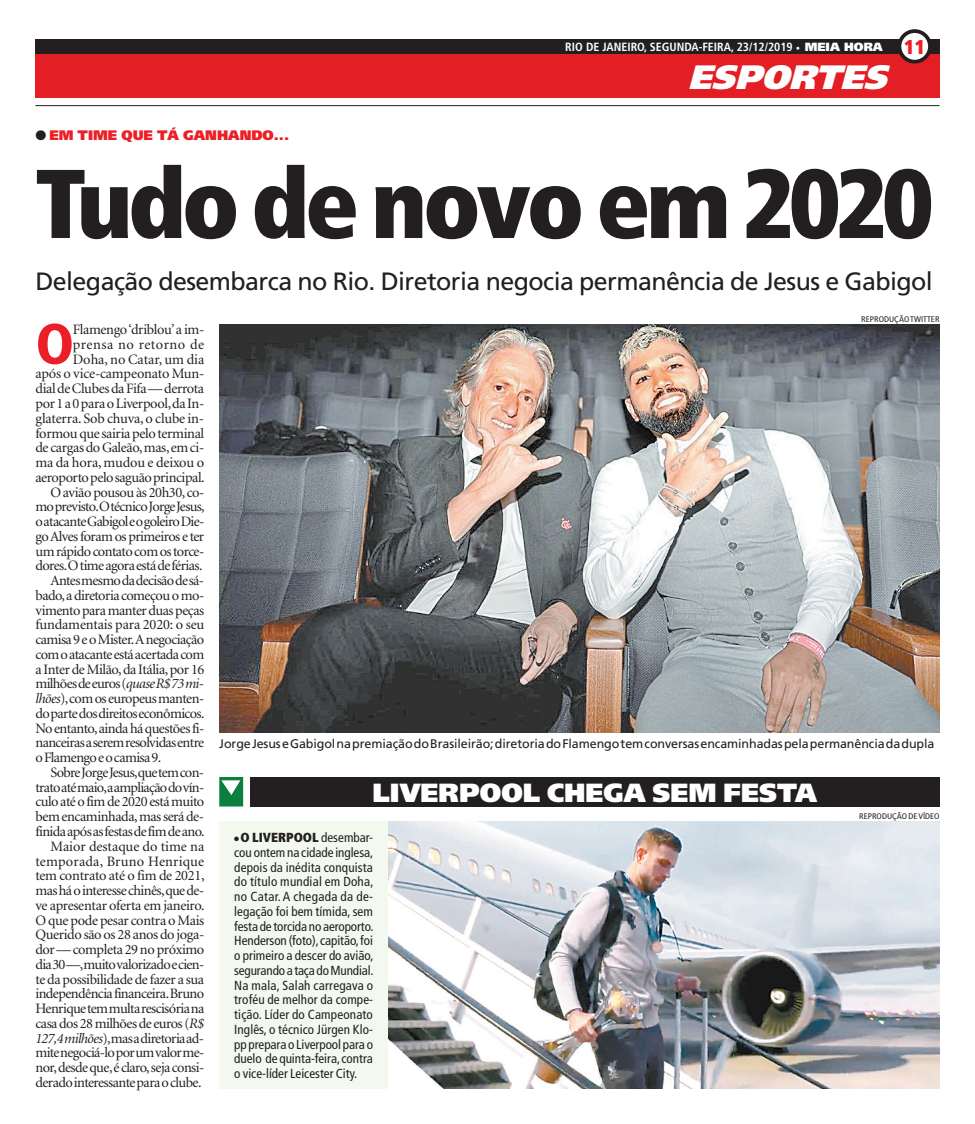
<style>
.page{position:relative;width:975px;height:1124px;background:#fff}
.page>*{position:absolute;margin:0;border:0;box-sizing:border-box;transform-origin:0 0}
.t1{font:900 condensed 97.5px "Frutiger";letter-spacing:-.045em;color:#231f20}
.t2{font:900 condensed 56.62px "Frutiger";color:#ed1f26}
.t3{font:italic 900 33.75px "Frutiger";color:#fff}
.t4{font:900 26.25px "Frutiger";color:#fff}
.t5{font:25px "Frutiger";letter-spacing:-.025em;color:#231f20}
.t6{font:14.38px "Minion";letter-spacing:-.035em;color:#231f20}
.t7{font:14.38px "Minion";letter-spacing:-.01em;color:#231f20}
.t8{font:14.38px "Minion";letter-spacing:-.015em;color:#231f20}
.t9{font:14.38px "Minion";letter-spacing:.01em;color:#231f20}
.t10{font:14.38px "Minion";color:#231f20}
.t11{font:14.38px "Minion";letter-spacing:-.005em;color:#231f20}
.t12{font:14.38px "Minion";letter-spacing:.035em;color:#231f20}
.t13{font:900 13.75px "Frutiger";color:#ed1f26}
.t14{font:condensed 13.12px/14.8px "Frutiger";letter-spacing:-.005em;color:#231f20;text-align:justify}
.t15{font:12.5px "Frutiger";letter-spacing:-.01em;color:#231f20}
.t16{font:700 condensed 11.88px "Frutiger";color:#fff}
.t17{font:condensed 8.12px "Frutiger";color:#231f20;scale:1.08 1}
.s1{font-weight:900;font-stretch:normal}
.s2{font-weight:900;font-size:20px;color:#ed1f26}
.s3{font-style:italic}
.s4{font-weight:900}
</style>
<div class="page">
<hr style="left:35px;top:105px;width:904px;height:1px;background:#231f20">
<div style="left:35px;top:54px;width:904px;height:44px;background:#e31f25"></div>
<img style="left:219px;top:324px;width:720px;height:408px">
<svg style="left:219px;top:777px;width:24px;height:29px"></svg>
<div style="left:219px;top:821px;width:169px;height:267px;background:#f3f9ee"></div>
<div style="left:250px;top:776px;width:689px;height:30px;background:#231f20"></div>
<img style="left:388px;top:821px;width:551px;height:267px">
<div style="left:35px;top:39px;width:904px;height:15px;background:#231f20"></div>
<div style="left:899px;top:31px;width:30px;height:31px;background:#fff;border-radius:50%"></div>
<div style="left:897px;top:29px;width:34px;height:34px;border:4px solid #231f20;border-radius:50%"></div>
<p class="t16" style="left:565px;top:40px;width:120px">RIO DE JANEIRO, SEGUNDA</p>
<p class="t16" style="left:698px;top:40px;width:16px">-FEIRA</p>
<p class="t16" style="left:731px;top:40px;width:195px">, 23/12/2019 <span class="s1">· MEIA HORA</span> <span class="s2">11</span></p>
<p class="t13" style="left:49px;top:127px;width:241px">EM TIME QUE TÁ GANHANDO...</p>
<h3 class="t3" style="left:688px;top:57px;width:211px">ESPORTES</h3>
<h1 class="t1" style="left:35px;top:144px;width:899px">Tudo de novo em 2020</h1>
<h3 class="t5" style="left:35px;top:266px;width:898px">Delegação desembarca no Rio. Diretoria negocia permanência de Jesus e Gabigol</h3>
<h2 class="t2" style="left:35px;top:310px;width:40px">O</h2>
<p class="t6" style="left:73px;top:322px;width:133px">Flamengo ‘driblou’ a im-</p>
<p class="t12" style="left:73px;top:337px;width:133px">prensa no retorno de</p>
<p class="t11" style="left:73px;top:352px;width:133px">Doha, no Catar, um dia</p>
<p class="t8" style="left:35px;top:367px;width:170px">após o vice-campeonato Mun-</p>
<p class="t6" style="left:35px;top:381px;width:170px">dial de Clubes da Fifa — derrota</p>
<p class="t6" style="left:35px;top:396px;width:170px">por 1 a 0 para o Liverpool, da In-</p>
<p class="t7" style="left:35px;top:411px;width:170px">glaterra. Sob chuva, o clube in-</p>
<p class="t6" style="left:35px;top:426px;width:170px">formou que sairia pelo terminal</p>
<p class="t6" style="left:35px;top:440px;width:170px">de cargas do Galeão, mas, em ci-</p>
<p class="t7" style="left:35px;top:455px;width:170px">ma da hora, mudou e deixou o</p>
<p class="t6" style="left:35px;top:470px;width:171px">aeroporto pelo saguão principal.</p>
<p class="t6" style="left:50px;top:485px;width:155px">O avião pousou às 20h30, co-</p>
<p class="t6" style="left:35px;top:499px;width:171px">mo previsto. O técnico Jorge Jesus,</p>
<p class="t6" style="left:35px;top:514px;width:170px">o atacante Gabigol e o goleiro Die-</p>
<p class="t6" style="left:35px;top:529px;width:170px">go Alves foram os primeiros e ter</p>
<p class="t6" style="left:35px;top:544px;width:170px">um rápido contato com os torce-</p>
<p class="t6" style="left:35px;top:558px;width:169px">dores. O time agora está de férias.</p>
<p class="t6" style="left:50px;top:573px;width:155px">Antes mesmo da decisão de sá-</p>
<p class="t6" style="left:35px;top:588px;width:170px">bado, a diretoria começou o mo-</p>
<p class="t6" style="left:35px;top:603px;width:170px">vimento para manter duas peças</p>
<p class="t7" style="left:35px;top:617px;width:170px">fundamentais para 2020: o seu</p>
<p class="t6" style="left:35px;top:632px;width:170px">camisa 9 e o Mister. A negociação</p>
<p class="t6" style="left:35px;top:647px;width:170px">com o atacante está acertada com</p>
<p class="t6" style="left:35px;top:662px;width:170px">a Inter de Milão, da Itália, por 16</p>
<p class="t6" style="left:35px;top:676px;width:170px">milhões de euros (<span class="s3">quase R$ 73 mi-</span></p>
<p class="t6" style="left:35px;top:691px;width:170px"><span class="s3">lhões</span>), com os europeus manten-</p>
<p class="t6" style="left:35px;top:706px;width:171px">do parte dos direitos econômicos.</p>
<p class="t6" style="left:35px;top:721px;width:170px">No entanto, ainda há questões fi-</p>
<p class="t6" style="left:35px;top:735px;width:170px">nanceiras a serem resolvidas entre</p>
<p class="t6" style="left:35px;top:750px;width:127px">o Flamengo e o camisa 9.</p>
<p class="t6" style="left:50px;top:765px;width:155px">Sobre Jorge Jesus, que tem con-</p>
<p class="t6" style="left:35px;top:780px;width:170px">trato até maio, a ampliação do vín-</p>
<p class="t6" style="left:35px;top:794px;width:170px">culo até o fim de 2020 está muito</p>
<p class="t6" style="left:35px;top:809px;width:170px">bem encaminhada, mas será de-</p>
<p class="t6" style="left:35px;top:824px;width:171px">finida após as festas de fim de ano.</p>
<p class="t10" style="left:50px;top:839px;width:155px">Maior destaque do time na</p>
<p class="t9" style="left:35px;top:853px;width:170px">temporada, Bruno Henrique</p>
<p class="t6" style="left:35px;top:868px;width:171px">tem contrato até o fim de 2021,</p>
<p class="t6" style="left:35px;top:883px;width:170px">mas há o interesse chinês, que de-</p>
<p class="t6" style="left:35px;top:898px;width:171px">ve apresentar oferta em janeiro.</p>
<p class="t6" style="left:35px;top:912px;width:170px">O que pode pesar contra o Mais</p>
<p class="t6" style="left:35px;top:927px;width:170px">Querido são os 28 anos do joga-</p>
<p class="t6" style="left:35px;top:942px;width:170px">dor — completa 29 no próximo</p>
<p class="t6" style="left:35px;top:957px;width:170px">dia 30 —, muito valorizado e cien-</p>
<p class="t6" style="left:35px;top:971px;width:170px">te da possibilidade de fazer a sua</p>
<p class="t6" style="left:35px;top:986px;width:170px">independência financeira. Bruno</p>
<p class="t6" style="left:35px;top:1001px;width:170px">Henrique tem multa rescisória na</p>
<p class="t6" style="left:35px;top:1015px;width:170px">casa dos 28 milhões de euros (<span class="s3">R$</span></p>
<p class="t6" style="left:35px;top:1030px;width:170px"><span class="s3">127,4 milhões</span>), mas a diretoria ad-</p>
<p class="t6" style="left:35px;top:1045px;width:170px">mite negociá-lo por um valor me-</p>
<p class="t6" style="left:35px;top:1060px;width:170px">nor, desde que, é claro, seja consi-</p>
<p class="t6" style="left:35px;top:1074px;width:167px">derado interessante para o clube.</p>
<p class="t17" style="left:861px;top:315px;width:74px">Reprodução TWITTER</p>
<p class="t15" style="left:219px;top:735px;width:716px">Jorge Jesus e Gabigol na premiação do Brasileirão; diretoria do Flamengo tem conversas encaminhadas pela permanência da dupla</p>
<h3 class="t4" style="left:372px;top:776px;width:70px">LIVERPOO</h3>
<h3 class="t4" style="left:522px;top:776px;width:238px">L CHEGA SEM FEST</h3>
<h3 class="t4" style="left:795px;top:776px;width:23px">A</h3>
<p class="t14" style="left:234px;top:830px;width:141px;text-indent:6px"><span class="s4">O LIVERPOOL</span> desembar&shy;cou ontem na cidade inglesa, depois da inédita conquista do título mundial em Doha, no Catar. A chegada da de&shy;legação foi bem tímida, sem festa de torcida no aeroporto.<br>Henderson (foto), capitão, foi o primeiro a descer do avião, segurando a taça do Mundial.<br>Na mala, Salah carregava o troféu de melhor da compe&shy;tição. Líder do Campeonato Inglês, o técnico Jürgen Klo&shy;pp prepara o Liverpool para o duelo de quinta-feira, contra o vice-líder Leicester City.</p>
<p class="t17" style="left:859px;top:811px;width:22px">REPRODUÇÃO</p>
<p class="t17" style="left:908px;top:811px;width:21px">DE VÍDEO</p>
</div>
